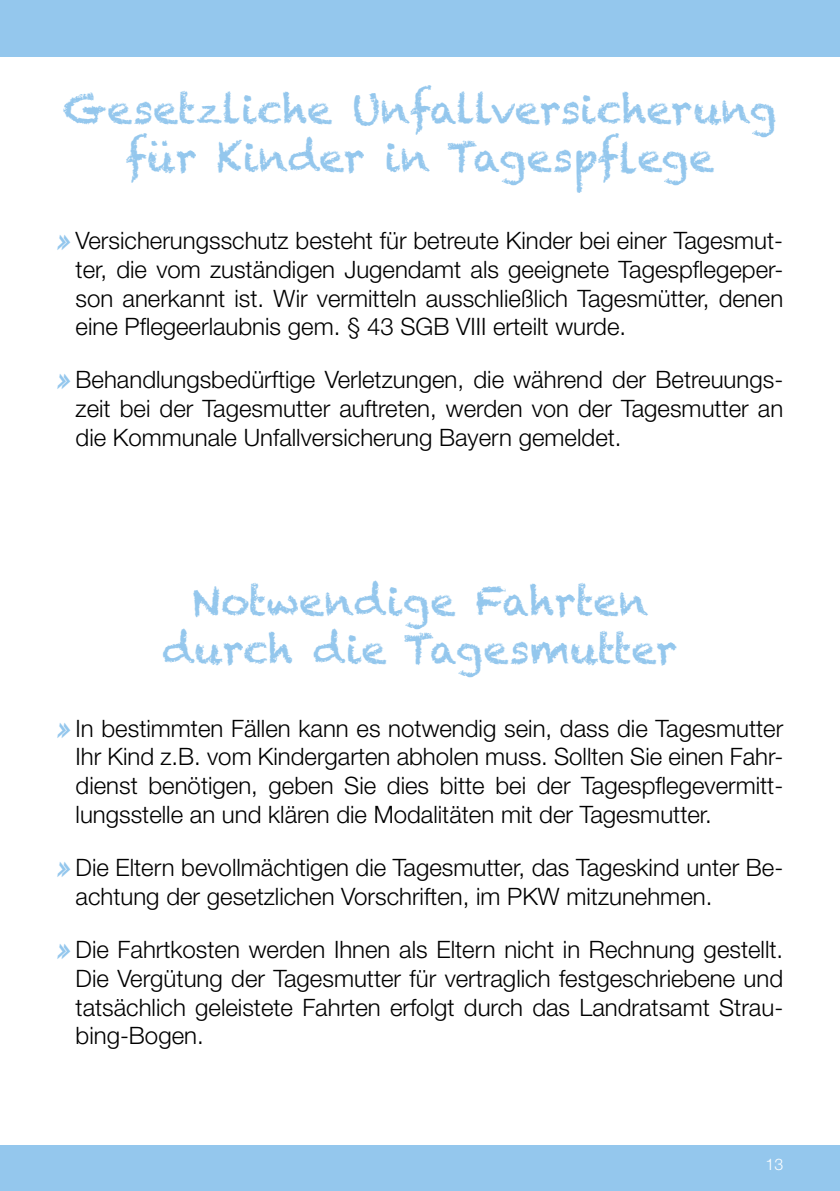
<style>
.page{position:relative;width:840px;height:1191px;background:#fff}
.page>*{position:absolute;margin:0;border:0;box-sizing:border-box;transform-origin:0 0}
.t1{font:40px/48px "Chalkduster";color:#94c7ed;text-align:center}
.t2{font:300 24px/28.8px "Helvetica Neue";color:#000;text-align:justify}
.t3{font:300 16px "Helvetica Neue";color:#fff}
.s1{font-family:"Champagne&Limousines";font-weight:700;font-style:italic;font-size:30px;color:#94c7ed}
</style>
<div class="page">
<div style="left:0;top:0;width:839px;height:57px;background:#94c7ed"></div>
<div style="left:0;top:1145px;width:839px;height:46px;background:#94c7ed"></div>
<h1 class="t1" style="left:63px;top:85px;width:715px">Gesetzliche Unfallversicherung für Kinder in Tagespflege</h1>
<p class="t2" style="left:75px;top:225px;width:708px;text-indent:-19px"><span class="s1">»</span> Versicherungsschutz besteht für betreute Kinder bei einer Tagesmut&shy;ter, die vom zuständigen Jugendamt als geeignete Tagespflegeper&shy;son anerkannt ist. Wir vermitteln ausschließlich Tagesmütter, denen eine Pflegeerlaubnis gem. § 43 SGB VIII erteilt wurde.</p>
<p class="t2" style="left:75px;top:365px;width:708px;text-indent:-19px"><span class="s1">»</span> Behandlungsbedürftige Verletzungen, die während der Betreuungs&shy;zeit bei der Tagesmutter auftreten, werden von der Tagesmutter an die Kommunale Unfallversicherung Bayern gemeldet.</p>
<h1 class="t1" style="left:162px;top:577px;width:516px">Notwendige Fahrten durch die Tagesmutter</h1>
<p class="t2" style="left:75px;top:713px;width:708px;text-indent:-19px"><span class="s1">»</span> In bestimmten Fällen kann es notwendig sein, dass die Tagesmutter Ihr Kind z.B. vom Kindergarten abholen muss. Sollten Sie einen Fahr&shy;dienst benötigen, geben Sie dies bitte bei der Tagespflegevermitt&shy;lungsstelle an und klären die Modalitäten mit der Tagesmutter.</p>
<p class="t2" style="left:75px;top:852px;width:708px;text-indent:-19px"><span class="s1">»</span> Die Eltern bevollmächtigen die Tagesmutter, das Tageskind unter Be&shy;achtung der gesetzlichen Vorschriften, im PKW mitzunehmen.</p>
<p class="t2" style="left:75px;top:934px;width:708px;text-indent:-19px"><span class="s1">»</span> Die Fahrtkosten werden Ihnen als Eltern nicht in Rechnung gestellt.<br>Die Vergütung der Tagesmutter für vertraglich festgeschriebene und tatsächlich geleistete Fahrten erfolgt durch das Landratsamt Strau&shy;bing-Bogen.</p>
<p class="t3" style="left:765px;top:1154px;width:19px">13</p>
</div>
